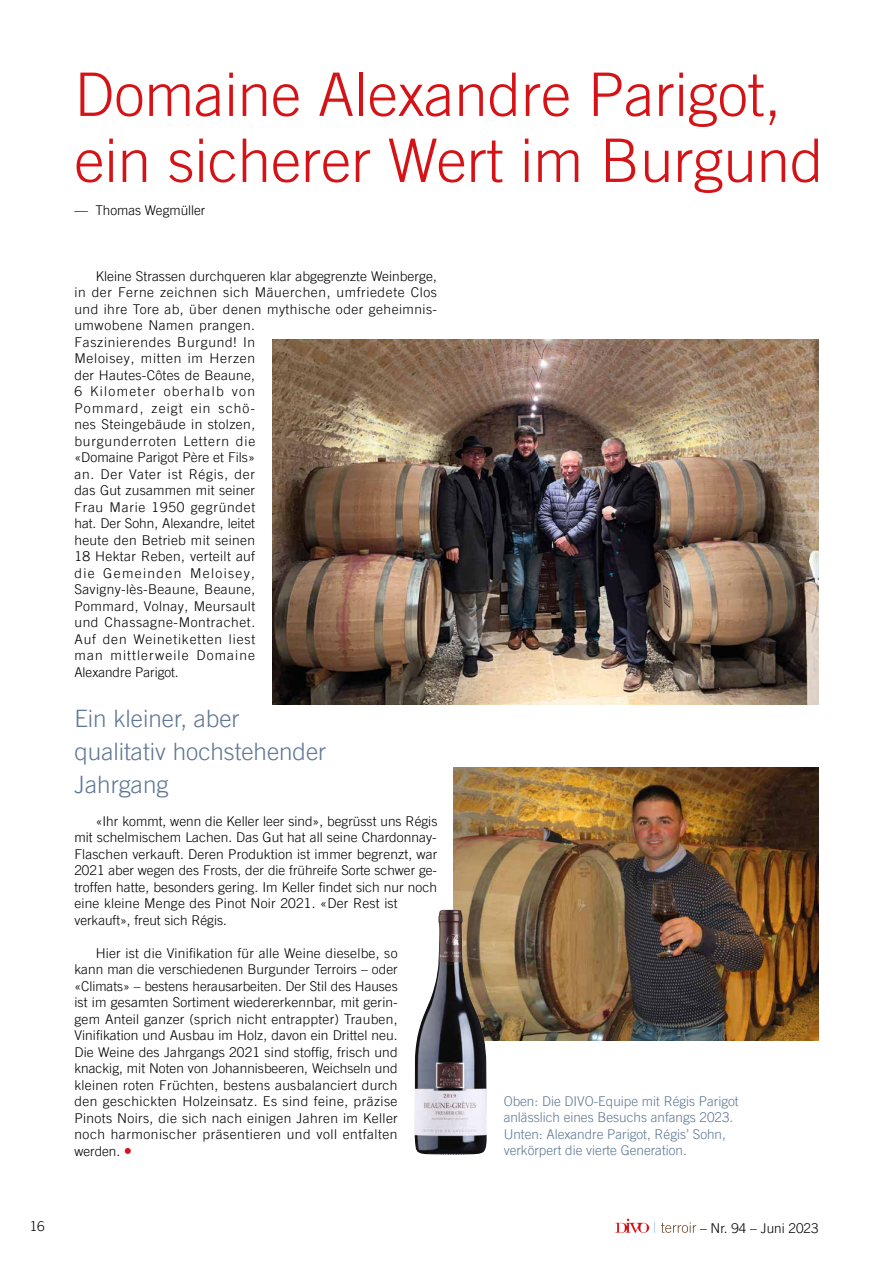
<style>
.page{position:relative;width:893px;height:1263px;background:#fff}
.page>*{position:absolute;margin:0;border:0;box-sizing:border-box;transform-origin:0 0}
.t1{font:300 60px/66px "Trade Gothic LT Pro";color:#d51317}
.t2{font:300 24px/33px "Trade Gothic LT Pro";color:#607896}
.t3{font:300 13.5px/16.5px "Trade Gothic LT Pro";letter-spacing:.025em;color:#000}
.t4{font:300 13.5px/16.5px "Trade Gothic LT Pro";letter-spacing:.005em;color:#000}
.t5{font:300 13.5px/16.5px "Trade Gothic LT Pro";color:#607896}
.t6{font:300 13.5px "Trade Gothic LT Pro";color:#000}
.s1{font-family:"Trade Gothic LT Bold Two";font-weight:400;font-size:16.5px;color:#d51317}
</style>
<div class="page">
<svg style="left:615px;top:1219px;width:34px;height:14px"></svg>
<svg style="left:660px;top:1222px;width:36px;height:11px"></svg>
<img style="left:272px;top:340px;width:547px;height:365px">
<img style="left:454px;top:767px;width:364px;height:273px">
<img style="left:415px;top:910px;width:72px;height:245px">
<h1 class="t1" style="left:74px;top:61px;width:750px">Domaine Alexandre Parigot, ein sicherer Wert im Burgund</h1>
<p class="t6" style="left:74px;top:202px;width:133px">— Thomas Wegmüller</p>
<p class="t3" style="left:74px;top:268px;width:364px;text-indent:21px">Kleine Strassen durchqueren klar abgegrenzte Weinberge, in der Ferne zeichnen sich Mäuerchen, umfriedete Clos und ihre Tore ab, über denen mythische oder geheimnis&shy;umwobene Namen prangen.<br>Faszinierendes Burgund! In<br>Meloisey, mitten im Herzen<br>der Hautes-Côtes de Beaune,<br>6 Kilometer oberhalb von<br>Pommard, zeigt ein schö-<br>nes Steingebäude in stolzen,<br>burgunderroten Lettern die<br>«Domaine Parigot Père et Fils»<br>an. Der Vater ist Régis, der<br>das Gut zusammen mit seiner<br>Frau Marie 1950 gegründet<br>hat. Der Sohn, Alexandre, leitet<br>heute den Betrieb mit seinen<br>18 Hektar Reben, verteilt auf<br>die Gemeinden Meloisey,<br>Savigny-lès-Beaune, Beaune,<br>Pommard, Volnay, Meursault<br>und Chassagne-Montrachet.<br>Auf den Weinetiketten liest<br>man mittlerweile Domaine<br>Alexandre Parigot.</p>
<h2 class="t2" style="left:74px;top:701px;width:253px">Ein kleiner, aber qualitativ hochstehender<br>Jahrgang</h2>
<p class="t4" style="left:74px;top:812px;width:364px;text-indent:21px">«Ihr kommt, wenn die Keller leer sind», begrüsst uns Régis mit schelmischem Lachen. Das Gut hat all seine Chardonnay-Flaschen verkauft. Deren Produktion ist immer begrenzt, war 2021 aber wegen des Frosts, der die frühreife Sorte schwer ge&shy;troffen hatte, besonders gering. Im Keller findet sich nur noch eine kleine Menge des Pinot Noir 2021. «Der Rest ist verkauft», freut sich Régis.</p>
<p class="t3" style="left:74px;top:944px;width:325px;text-align:justify;text-indent:21px">Hier ist die Vinifikation für alle Weine dieselbe, so kann man die verschiedenen Burgunder Terroirs – oder «Climats» – bestens herausarbeiten. Der Stil des Hauses ist im gesamten Sortiment wiedererkennbar, mit gerin&shy;gem Anteil ganzer (sprich nicht entrappter) Trauben, Vinifikation und Ausbau im Holz, davon ein Drittel neu.<br>Die Weine des Jahrgangs 2021 sind stoffig, frisch und knackig, mit Noten von Johannisbeeren, Weichseln und kleinen roten Früchten, bestens ausbalanciert durch den geschickten Holzeinsatz. Es sind feine, präzise Pinots Noirs, die sich nach einigen Jahren im Keller noch harmonischer präsentieren und voll entfalten werden. <span class="s1">•</span></p>
<p class="t5" style="left:504px;top:1092px;width:237px">Oben: Die DIVO-Equipe mit Régis Parigot anlässlich eines Besuchs anfangs 2023.<br>Unten: Alexandre Parigot, Régis’ Sohn, verkörpert die vierte Generation.</p>
<p class="t3" style="left:30px;top:1217px;width:17px">16</p>
<p class="t6" style="left:700px;top:1220px;width:120px">– Nr. 94 – Juni 2023</p>
</div>
